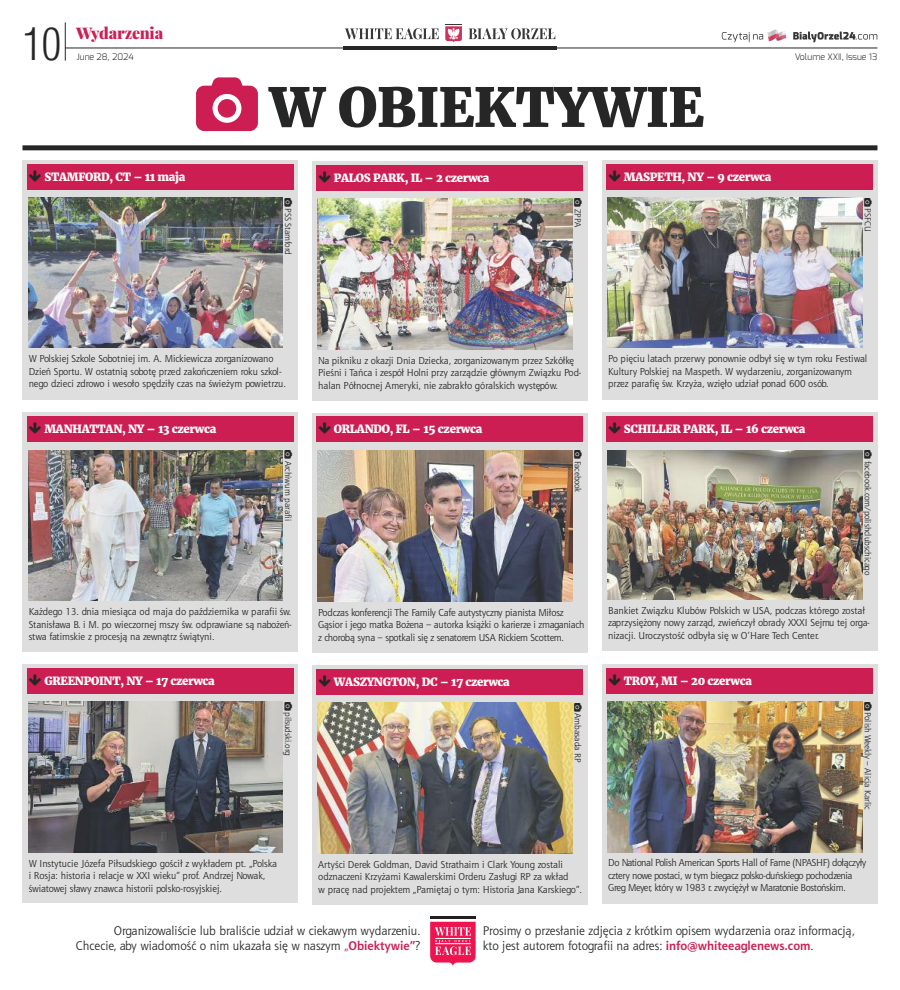
<style>
.page{position:relative;width:900px;height:990px;background:#fff}
.page>*{position:absolute;margin:0;border:0;box-sizing:border-box;transform-origin:0 0}
.t1{font:900 53.75px "Merriweather";letter-spacing:-.005em;color:#272627}
.t2{font:300 43.62px "Switzerland Cond";color:#272627}
.t3{font:900 15.62px "Playfair Display";letter-spacing:-.015em;color:#cc1e52}
.t4{font:12.5px/15px "Aerton EFN";color:#272627;text-align:right}
.t5{font:900 11.25px "Merriweather";letter-spacing:-.025em;color:#fff}
.t6{font:10px/12.5px "Aerton EFN";color:#272627}
.t7{font:10px/12.5px "Aerton EFN";letter-spacing:-.03em;color:#272627}
.t8{font:300 9px "Exo";color:#272627}
.t9{font:8.75px "Aerton EFN";color:#272627}
.t10{font:8.75px "Aerton EFN";letter-spacing:-.06em;color:#272627}
.s1{color:#cc1e52}
.s2{font-weight:700;color:#cc1e52}
</style>
<div class="page">
<hr style="left:343px;top:47px;width:214px;height:3px;background:#272627">
<hr style="left:65px;top:48px;width:813px;height:1px;background:#272627">
<hr style="left:65px;top:22px;width:1px;height:39px;background:#272627">
<svg style="left:722px;top:30px;width:64px;height:12px"></svg>
<svg style="left:793px;top:32px;width:84px;height:10px"></svg>
<svg style="left:345px;top:28px;width:94px;height:11px"></svg>
<svg style="left:469px;top:28px;width:86px;height:11px"></svg>
<svg style="left:445px;top:24px;width:17px;height:18px"></svg>
<div style="left:22px;top:145px;width:855px;height:5px;background:#272627"></div>
<div style="left:22px;top:160px;width:276px;height:239px;background:#dfdedf"></div>
<div style="left:27px;top:164px;width:266px;height:26px;background:#cc1e52"></div>
<img style="left:28px;top:198px;width:255px;height:150px">
<div style="left:312px;top:161px;width:276px;height:239px;background:#dfdedf"></div>
<div style="left:317px;top:165px;width:266px;height:25px;background:#cc1e52"></div>
<img style="left:318px;top:198px;width:254px;height:151px">
<div style="left:602px;top:413px;width:276px;height:238px;background:#dfdedf"></div>
<div style="left:607px;top:417px;width:266px;height:25px;background:#cc1e52"></div>
<img style="left:608px;top:450px;width:254px;height:150px">
<div style="left:312px;top:413px;width:276px;height:240px;background:#dfdedf"></div>
<div style="left:317px;top:417px;width:266px;height:25px;background:#cc1e52"></div>
<img style="left:318px;top:450px;width:254px;height:152px">
<div style="left:22px;top:413px;width:276px;height:239px;background:#dfdedf"></div>
<div style="left:27px;top:417px;width:266px;height:25px;background:#cc1e52"></div>
<img style="left:28px;top:450px;width:255px;height:151px">
<div style="left:602px;top:160px;width:276px;height:240px;background:#dfdedf"></div>
<div style="left:607px;top:164px;width:266px;height:26px;background:#cc1e52"></div>
<img style="left:608px;top:198px;width:254px;height:150px">
<div style="left:312px;top:665px;width:276px;height:239px;background:#dfdedf"></div>
<div style="left:317px;top:669px;width:266px;height:25px;background:#cc1e52"></div>
<img style="left:318px;top:703px;width:254px;height:150px">
<div style="left:602px;top:664px;width:276px;height:240px;background:#dfdedf"></div>
<div style="left:607px;top:669px;width:266px;height:25px;background:#cc1e52"></div>
<img style="left:608px;top:702px;width:254px;height:150px">
<div style="left:430px;top:916px;width:46px;height:50px;background:linear-gradient(to right,#fff,#fff)"></div>
<svg style="left:430px;top:922px;width:46px;height:44px;background:#f14e7b"></svg>
<hr style="left:430px;top:917px;width:46px;height:2px;background:#231f20">
<div style="left:22px;top:664px;width:276px;height:239px;background:#dfdedf"></div>
<div style="left:27px;top:668px;width:266px;height:25px;background:#cc1e52"></div>
<img style="left:28px;top:702px;width:255px;height:150px">
<h2 class="t2" style="left:22px;top:19px;width:40px">10</h2>
<h3 class="t3" style="left:76px;top:25px;width:89px">Wydarzenia</h3>
<p class="t8" style="left:77px;top:51px;width:59px">June 28, 2024</p>
<p class="t8" style="left:795px;top:51px;width:84px">Volume XXII, Issue 13</p>
<h1 class="t1" style="left:269px;top:74px;width:436px">W obiektYWie</h1>
<p class="t5" style="left:44px;top:170px;width:142px">staMForD, Ct – 11 maja</p>
<p class="t5" style="left:334px;top:171px;width:157px">palos park, il – 2 czerwca</p>
<p class="t9" style="left:292px;top:208px;width:48px;rotate:90deg">PSS Stamford</p>
<p class="t9" style="left:581px;top:209px;width:20px;rotate:90deg">ZPPA</p>
<p class="t5" style="left:624px;top:170px;width:149px">Maspeth, nY – 9 czerwca</p>
<p class="t9" style="left:871px;top:208px;width:25px;rotate:90deg">PSFCU</p>
<p class="t6" style="left:29px;top:353px;width:259px">W Polskiej Szkole Sobotniej im. A. Mickiewicza zorganizowano<br>Dzień Sportu. W ostatnią sobotę przed zakończeniem roku szkol&shy;nego dzieci zdrowo i wesoło spędziły czas na świeżym powietrzu.</p>
<p class="t6" style="left:318px;top:355px;width:265px">Na pikniku z okazji Dnia Dziecka, zorganizowanym przez Szkółkę<br>Pieśni i Tańca i zespół Holni przy zarządzie głównym Związku Pod&shy;halan Północnej Ameryki, nie zabrakło góralskich występów.</p>
<p class="t6" style="left:608px;top:353px;width:261px">Po pięciu latach przerwy ponownie odbył się w tym roku Festiwal<br>Kultury Polskiej na Maspeth. W wydarzeniu, zorganizowanym przez parafię św. Krzyża, wzięło udział ponad 600 osób.</p>
<p class="t5" style="left:44px;top:422px;width:173px">Manhattan, nY – 13 czerwca</p>
<p class="t5" style="left:334px;top:422px;width:150px">orlanDo, Fl – 15 czerwca</p>
<p class="t5" style="left:624px;top:422px;width:183px">sChiller park, il – 16 czerwca</p>
<p class="t9" style="left:292px;top:461px;width:62px;rotate:90deg">Archiwum parafii</p>
<p class="t10" style="left:581px;top:461px;width:32px;rotate:90deg">Facebook</p>
<p class="t9" style="left:871px;top:461px;width:116px;rotate:90deg">facebook.com/polishclubschicago</p>
<p class="t6" style="left:29px;top:606px;width:265px;text-align:justify">Każdego 13. dnia miesiąca od maja do października w parafii św.<br>Stanisława B. i M. po wieczornej mszy św. odprawiane są nabożeń&shy;stwa fatimskie z procesją na zewnątrz świątyni.</p>
<p class="t6" style="left:318px;top:607px;width:268px">Podczas konferencji The Family Cafe autystyczny pianista Miłosz<br>Gąsior i jego matka Bożena – autorka książki o karierze i zmaganiach z chorobą syna – spotkali się z senatorem USA Rickiem Scottem.</p>
<p class="t6" style="left:608px;top:605px;width:263px">Bankiet Związku Klubów Polskich w USA, podczas którego został zaprzysiężony nowy zarząd, zwieńczył obrady XXXI Sejmu tej orga&shy;nizacji. Uroczystość odbyła się w O’Hare Tech Center.</p>
<p class="t5" style="left:44px;top:674px;width:172px">Greenpoint, nY – 17 czerwca</p>
<p class="t5" style="left:334px;top:675px;width:177px">WaszYnGton, DC – 17 czerwca</p>
<p class="t5" style="left:624px;top:674px;width:130px">troY, Mi – 20 czerwca</p>
<p class="t9" style="left:292px;top:712px;width:45px;rotate:90deg">pilsudski.org</p>
<p class="t9" style="left:581px;top:713px;width:51px;rotate:90deg">Ambasada RP</p>
<p class="t9" style="left:871px;top:712px;width:99px;rotate:90deg">Polish Weekly – Alicja Karlic</p>
<p class="t6" style="left:29px;top:858px;width:250px">W Instytucie Józefa Piłsudskiego gościł z wykładem pt. „Polska i Rosja: historia i relacje w XXI wieku” prof. Andrzej Nowak, światowej sławy znawca historii polsko-rosyjskiej.</p>
<p class="t6" style="left:318px;top:859px;width:265px">Artyści Derek Goldman, David Strathairn i Clark Young zostali odznaczeni Krzyżami Kawalerskimi Orderu Zasługi RP za wkład<br>w pracę nad projektem „Pamiętaj o tym: Historia Jana Karskiego”.</p>
<p class="t7" style="left:608px;top:857px;width:260px">Do National Polish American Sports Hall of Fame (NPASHF) dołączyły cztery nowe postaci, w tym biegacz polsko-duńskiego pochodzenia<br>Greg Meyer, który w 1983 r. zwyciężył w Maratonie Bostońskim.</p>
<p class="t4" style="left:76px;top:924px;width:346px">Organizowaliście lub braliście udział w ciekawym wydarzeniu.<br>Chcecie, aby wiadomość o nim ukazała się w naszym <span class="s1">„</span><span class="s2">Obiektywie”</span>?</p>
<p class="t4" style="left:483px;top:924px;width:373px;text-align:left">Prosimy o przesłanie zdjęcia z krótkim opisem wydarzenia oraz informacją, kto jest autorem fotografii na adres: <span class="s2">info@whiteeaglenews.com</span>.</p>
</div>
